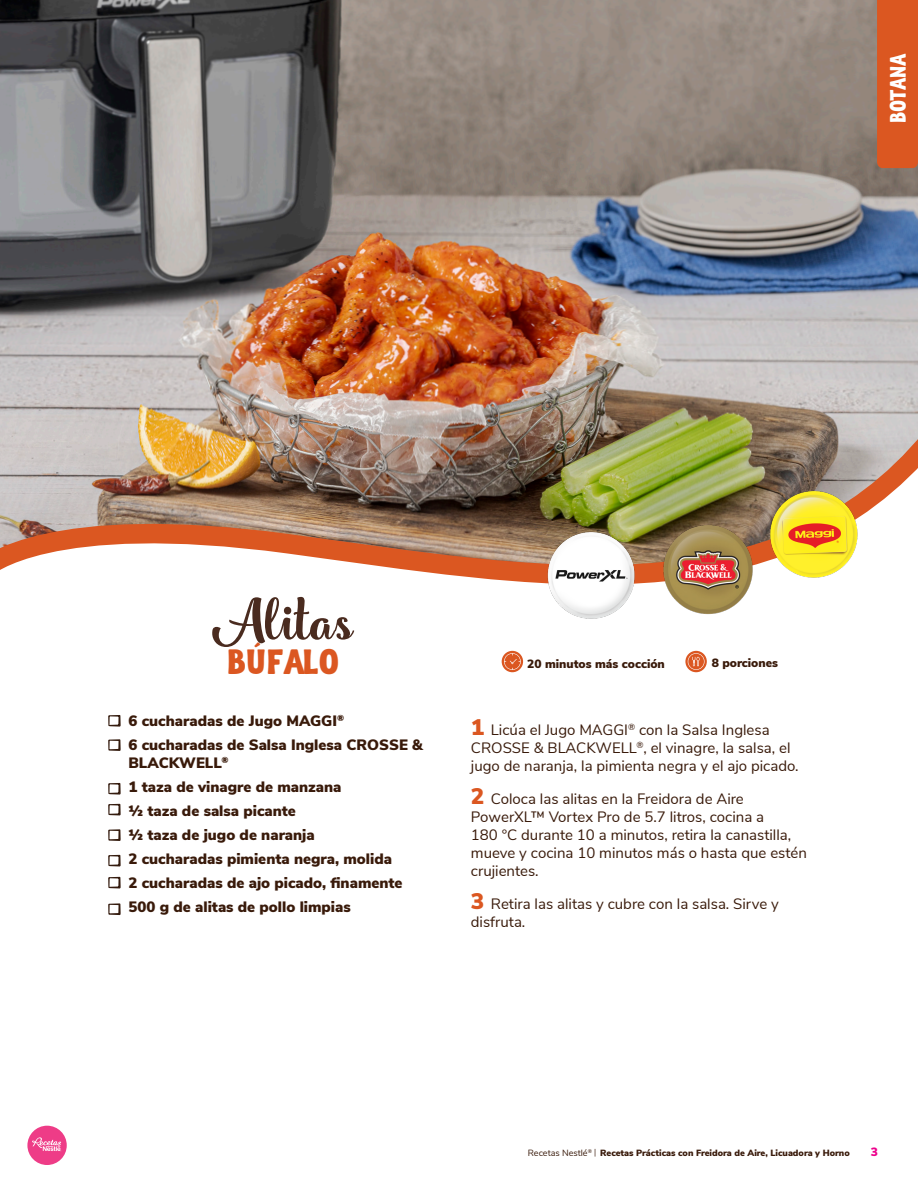
<style>
.page{position:relative;width:918px;height:1188px;background:#fff}
.page>*{position:absolute;margin:0;border:0;box-sizing:border-box;transform-origin:0 0}
.t1{font:800 58.05px "Photo Wall";color:#4a2b1f}
.t2{font:35.25px "Photo Wall Poster Sans";color:#db5721;scale:1.1 1}
.t3{font:22.5px "Photo Wall Poster Sans";color:#fff}
.t4{font:15px/18px "Nunito Sans";color:#391a0a}
.t5{font:900 15px/18px "Nunito Sans";color:#391a0a}
.t6{font:900 12px "Nunito Sans";color:#391a0a}
.t7{font:900 12px "Nunito Sans";color:#ed028c}
.t8{font:900 9px "Nunito Sans";color:#391a0a}
.s1{font-weight:900;font-size:22.5px;color:#db5721}
.s2{font-weight:400}
.s3{font-family:"Photo Wall Poster Serif";font-weight:400}
</style>
<div class="page">
<div style="left:27px;top:1126px;width:40px;height:39px;background:#ee3c87;border-radius:50%"></div>
<svg style="left:32px;top:1137px;width:29px;height:14px"></svg>
<img style="left:0;top:0;width:918px;height:410px">
<img style="left:0;top:410px;width:918px;height:174px">
<img style="left:767px;top:488px;width:97px;height:96px">
<div style="left:877px;top:0;width:41px;height:168px;background:#db5721"></div>
<div style="left:502px;top:651px;width:21px;height:21px;background:#db5721;border-radius:50%"></div>
<svg style="left:504px;top:653px;width:17px;height:17px"></svg>
<svg style="left:685px;top:651px;width:22px;height:21px"></svg>
<svg style="left:688px;top:653px;width:17px;height:17px"></svg>
<img style="left:660px;top:520px;width:97px;height:95px">
<img style="left:543px;top:529px;width:97px;height:90px">
<svg style="left:108px;top:715px;width:13px;height:12px"></svg>
<svg style="left:108px;top:739px;width:13px;height:12px"></svg>
<svg style="left:108px;top:804px;width:13px;height:11px"></svg>
<svg style="left:108px;top:783px;width:13px;height:12px"></svg>
<svg style="left:108px;top:877px;width:13px;height:12px"></svg>
<svg style="left:108px;top:903px;width:13px;height:12px"></svg>
<svg style="left:108px;top:829px;width:13px;height:12px"></svg>
<svg style="left:108px;top:855px;width:13px;height:12px"></svg>
<p class="t3" style="left:883px;top:123px;width:72px;rotate:-90deg">botana</p>
<h1 class="t1" style="left:211px;top:585px;width:143px">Alitas</h1>
<h2 class="t2" style="left:227px;top:638px;width:104px">búfalo</h2>
<p class="t5" style="left:129px;top:711px;width:217px">6 cucharadas de Jugo MAGGI<sup>®</sup></p>
<p class="t5" style="left:129px;top:735px;width:296px">6 cucharadas de Salsa Inglesa CROSSE &amp;<br>BLACKWELL<sup>®</sup></p>
<p class="t5" style="left:129px;top:777px;width:215px">1 taza de vinagre de manzana</p>
<p class="t5" style="left:129px;top:801px;width:169px">½ taza de salsa picante</p>
<p class="t5" style="left:129px;top:825px;width:188px">½ taza de jugo de naranja</p>
<p class="t5" style="left:129px;top:849px;width:265px">2 cucharadas pimienta negra, molida</p>
<p class="t5" style="left:129px;top:873px;width:276px">2 cucharadas de ajo picado, finamente</p>
<p class="t5" style="left:129px;top:897px;width:224px">500 g de alitas de pollo limpias</p>
<p class="t6" style="left:527px;top:655px;width:139px">20 minutos más cocción</p>
<p class="t6" style="left:712px;top:654px;width:68px">8 porciones</p>
<p class="t4" style="left:471px;top:719px;width:329px"><span class="s1">1</span> Licúa el Jugo MAGGI<sup>®</sup> con la Salsa Inglesa<br>CROSSE &amp; BLACKWELL<sup>®</sup>, el vinagre, la salsa, el jugo de naranja, la pimienta negra y el ajo picado.</p>
<p class="t4" style="left:471px;top:788px;width:338px"><span class="s1">2</span> Coloca las alitas en la Freidora de Aire PowerXL™ Vortex Pro de 5.7 litros, cocina a<br>180 °C durante 10 a minutos, retira la canastilla, mueve y cocina 10 minutos más o hasta que estén crujientes.</p>
<p class="t4" style="left:471px;top:893px;width:309px"><span class="s1">3</span> Retira las alitas y cubre con la salsa. Sirve y disfruta.</p>
<p class="t8" style="left:528px;top:1146px;width:324px"><span class="s2">Recetas Nestlé</span><sup>®</sup> <span class="s3">|</span> Recetas Prácticas con Freidora de Aire, Licuadora y Horno</p>
<p class="t7" style="left:871px;top:1143px;width:9px">3</p>
</div>
